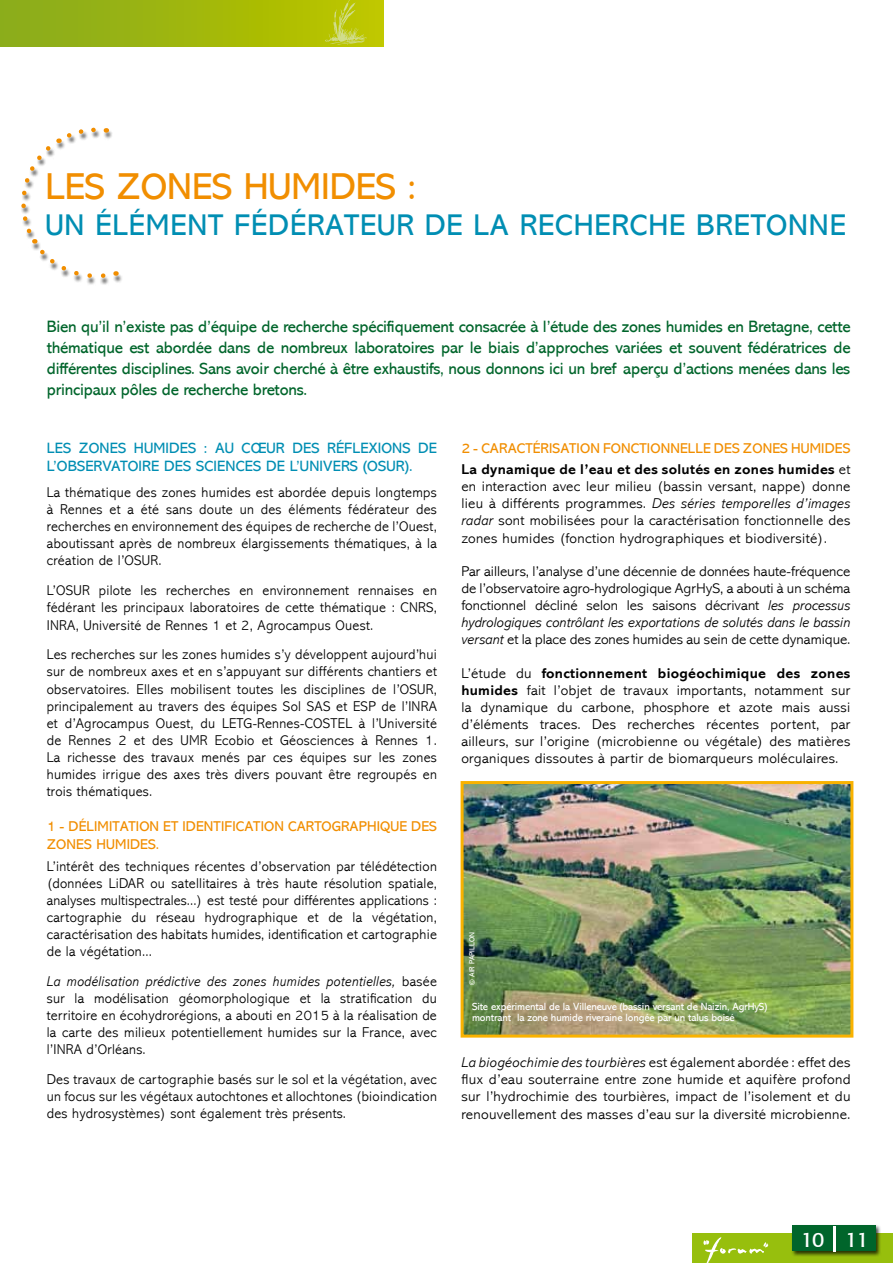
<style>
.page{position:relative;width:893px;height:1263px;background:#fff}
.page>*{position:absolute;margin:0;border:0;box-sizing:border-box;transform-origin:0 0}
.t1{font:37.5px "Abadi";color:#f18e00}
.t2{font:30px "Abadi";letter-spacing:.03em;color:#008eb3}
.t3{font:21px "Formata";color:#fff}
.t4{font:16.5px/21px "Abadi";letter-spacing:-.01em;color:#00652b;text-align:justify}
.t5{font:15px "Abadi";letter-spacing:.01em;color:#008eb3}
.t6{font:300 14.25px/17.1px "Abadi";letter-spacing:.02em;color:#000;text-align:justify}
.t7{font:14.25px "Abadi";letter-spacing:.01em;color:#f18e00}
.t8{font:700 14.25px/21.3px "Abadi";letter-spacing:.02em;color:#000}
.t9{font:10.5px/11.2px "Abadi";letter-spacing:-.01em;color:#fff}
.t10{font:7.5px "Abadi";color:#fff}
.s1{font-style:italic}
.s2{font-weight:400;color:#f18e00}
.s3{font-weight:300}
.s4{font-weight:700}
</style>
<div class="page">
<div style="left:692px;top:1233px;width:201px;height:30px;background:#97bf0d"></div>
<svg style="left:703px;top:1237px;width:65px;height:26px"></svg>
<div style="left:791px;top:1224px;width:91px;height:33px;background:#000;opacity:.75"></div>
<div style="left:793px;top:1226px;width:83px;height:25px;background:#00652b"></div>
<hr style="left:833px;top:1226px;width:3px;height:25px;background:#fff">
<div style="left:20px;top:129px;width:103px;height:156px;background:#000;opacity:.75"></div>
<svg style="left:20px;top:127px;width:97px;height:152px"></svg>
<svg style="left:0;top:0;width:383px;height:47px;background:#9fb60d"></svg>
<svg style="left:325px;top:0;width:42px;height:45px;background:#bec91d"></svg>
<img style="left:465px;top:785px;width:384px;height:248px">
<div style="left:461px;top:781px;width:392px;height:256px;border:3px solid #f9b200"></div>
<h1 class="t1" style="left:45px;top:166px;width:20px">Les</h1>
<h1 class="t1" style="left:116px;top:166px;width:236px">zones humides</h1>
<h1 class="t1" style="left:407px;top:166px;width:10px">:</h1>
<h2 class="t2" style="left:45px;top:208px;width:512px">un élément fédérateur de la reche</h2>
<h2 class="t2" style="left:611px;top:208px;width:38px">rche</h2>
<h2 class="t2" style="left:696px;top:208px;width:148px">bretonne</h2>
<p class="t4" style="left:47px;top:316px;width:805px">Bien qu’il n’existe pas d’équipe de recherche spécifiquement consacrée à l’étude des zones humides en Bretagne, cette thématique est abordée dans de nombreux laboratoires par le biais d’approches variées et souvent fédératrices de différentes disciplines. Sans avoir cherché à être exhaustifs, nous donnons ici un bref aperçu d’actions menées dans les principaux pôles de recherche bretons.</p>
<p class="t5" style="left:47px;top:440px;width:9px">Les</p>
<p class="t5" style="left:79px;top:440px;width:101px">zones humides</p>
<p class="t5" style="left:204px;top:440px;width:99px">: au cœur des</p>
<p class="t5" style="left:327px;top:440px;width:101px">réflexions de</p>
<p class="t5" style="left:47px;top:458px;width:21px">l’Obse</p>
<p class="t5" style="left:94px;top:458px;width:81px">rvatoire des</p>
<p class="t5" style="left:196px;top:458px;width:49px">sciences</p>
<p class="t5" style="left:266px;top:458px;width:148px">de l’univers (OSUR).</p>
<p class="t6" style="left:47px;top:484px;width:392px">La thématique des zones humides est abordée depuis longtemps à Rennes et a été sans doute un des éléments fédérateur des recherches en environnement des équipes de recherche de l’Ouest, aboutissant après de nombreux élargissements thématiques, à la création de l’OSUR.</p>
<p class="t6" style="left:47px;top:582px;width:392px">L’OSUR pilote les recherches en environnement rennaises en fédérant les principaux laboratoires de cette thématique : CNRS, INRA, Université de Rennes 1 et 2, Agrocampus Ouest.</p>
<p class="t6" style="left:47px;top:646px;width:392px">Les recherches sur les zones humides s’y développent aujourd’hui sur de nombreux axes et en s’appuyant sur différents chantiers et observatoires. Elles mobilisent toutes les disciplines de l’OSUR, principalement au travers des équipes Sol SAS et ESP de l’INRA et d’Agrocampus Ouest, du LETG-Rennes-COSTEL à l’Université de Rennes 2 et des UMR Ecobio et Géosciences à Rennes 1.<br>La richesse des travaux menés par ces équipes sur les zones humides irrigue des axes très divers pouvant être regroupés en trois thématiques.</p>
<p class="t7" style="left:47px;top:818px;width:313px">1 - Délimitation et identification cartograph</p>
<p class="t7" style="left:377px;top:818px;width:44px">ique des</p>
<p class="t7" style="left:47px;top:836px;width:114px">zones humides.</p>
<p class="t6" style="left:47px;top:857px;width:392px">L’intérêt des techniques récentes d’observation par télédétection (données LiDAR ou satellitaires à très haute résolution spatiale, analyses multispectrales...) est testé pour différentes applications : cartographie du réseau hydrographique et de la végétation, caractérisation des habitats humides, identification et cartographie de la végétation...</p>
<p class="t6" style="left:47px;top:973px;width:392px"><span class="s1">La modélisation prédictive des zones humides potentielles,</span> basée sur la modélisation géomorphologique et la stratification du territoire en écohydrorégions, a abouti en 2015 à la réalisation de la carte des milieux potentiellement humides sur la France, avec l’INRA d’Orléans.</p>
<p class="t6" style="left:47px;top:1071px;width:392px">Des travaux de cartographie basés sur le sol et la végétation, avec un focus sur les végétaux autochtones et allochtones (bioindication des hydrosystèmes) sont également très présents.</p>
<p class="t7" style="left:461px;top:440px;width:262px">2 - Caractérisation fonctionnelle des</p>
<p class="t8" style="left:461px;top:437px;width:391px;text-indent:281px"><span class="s2">zones humides<br></span>La dynamique de l’eau et des solutés en zones humides <span class="s3">et</span></p>
<p class="t6" style="left:461px;top:478px;width:391px">en interaction avec leur milieu (bassin versant, nappe) donne lieu à différents programmes. <span class="s1">Des séries temporelles d’images radar</span> sont mobilisées pour la caractérisation fonctionnelle des zones humides (fonction hydrographiques et biodiversité).</p>
<p class="t6" style="left:461px;top:563px;width:391px">Par ailleurs, l’analyse d’une décennie de données haute-fréquence de l’observatoire agro-hydrologique AgrHyS, a abouti à un schéma fonctionnel décliné selon les saisons décrivant <span class="s1">les processus hydrologiques contrôlant les exportations de solutés dans le bassin versant</span> et la place des zones humides au sein de cette dynamique.</p>
<p class="t6" style="left:461px;top:665px;width:391px">L’étude du <span class="s4">fonctionnement biogéochimique des zones humides</span> fait l’objet de travaux importants, notamment sur la dynamique du carbone, phosphore et azote mais aussi d’éléments traces. Des recherches récentes portent, par ailleurs, sur l’origine (microbienne ou végétale) des matières organiques dissoutes à partir de biomarqueurs moléculaires.</p>
<p class="t10" style="left:468px;top:985px;width:54px;rotate:-90deg">© Air Papillon</p>
<p class="t9" style="left:472px;top:1000px;width:297px">Site expérimental de la Villeneuve (bassin versant de Naizin, AgrHyS) montrant la zone humide riveraine longée par un talus boisé</p>
<p class="t6" style="left:461px;top:1054px;width:391px"><span class="s1">La biogéochimie des tourbières</span> est également abordée : effet des flux d’eau souterraine entre zone humide et aquifère profond sur l’hydrochimie des tourbières, impact de l’isolement et du renouvellement des masses d’eau sur la diversité microbienne.</p>
<h3 class="t3" style="left:801px;top:1226px;width:70px">10 11</h3>
</div>
